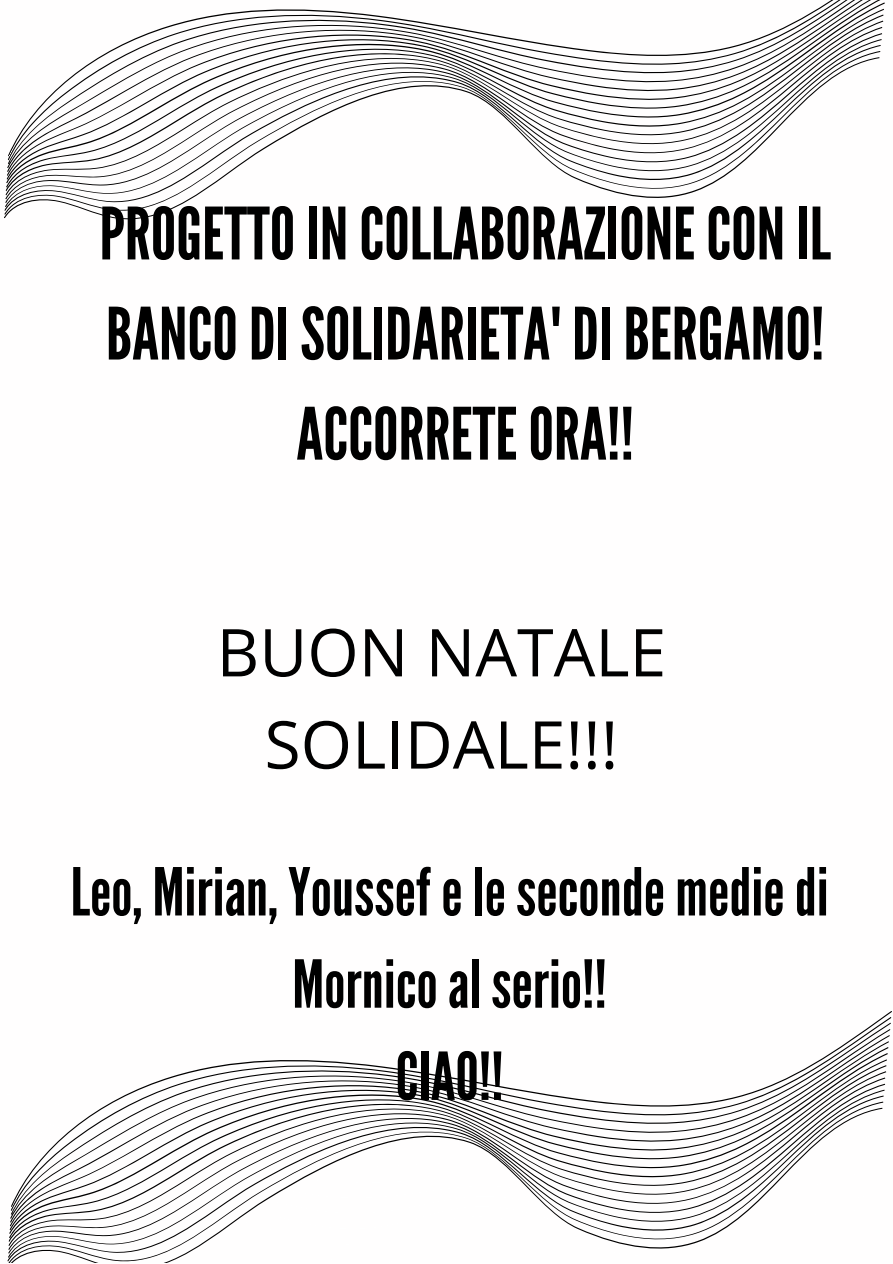
<style>
.page{position:relative;width:893px;height:1264px;background:#fff}
.page>*{position:absolute;margin:0;border:0;box-sizing:border-box;transform-origin:0 0}
.t1{font:72px/100.1px "League Gothic";color:#000;text-align:center}
.t2{font:66px/92.1px "Open Sans";color:#000;text-align:center}
.t3{font:65.85px/92.1px "League Gothic";color:#000;text-align:center}
</style>
<div class="page">
<svg style="left:4px;top:0;width:881px;height:220px"></svg>
<svg style="left:7px;top:1011px;width:885px;height:251px"></svg>
<p class="t1" style="left:99px;top:185px;width:733px">PROGETTOINCOLLABORAZIONECONIL<br>BANCODISOLIDARIETA'DIBERGAMO!<br>ACCORRETEORA!!</p>
<p class="t2" style="left:216px;top:604px;width:451px">BUON NATALE<br>SOLIDALE!!!</p>
<p class="t3" style="left:71px;top:847px;width:759px">Leo, Mirian,Youssefeleseconde mediedi<br>Mornicoalserio!!<br>CIAO!!</p>
</div>
